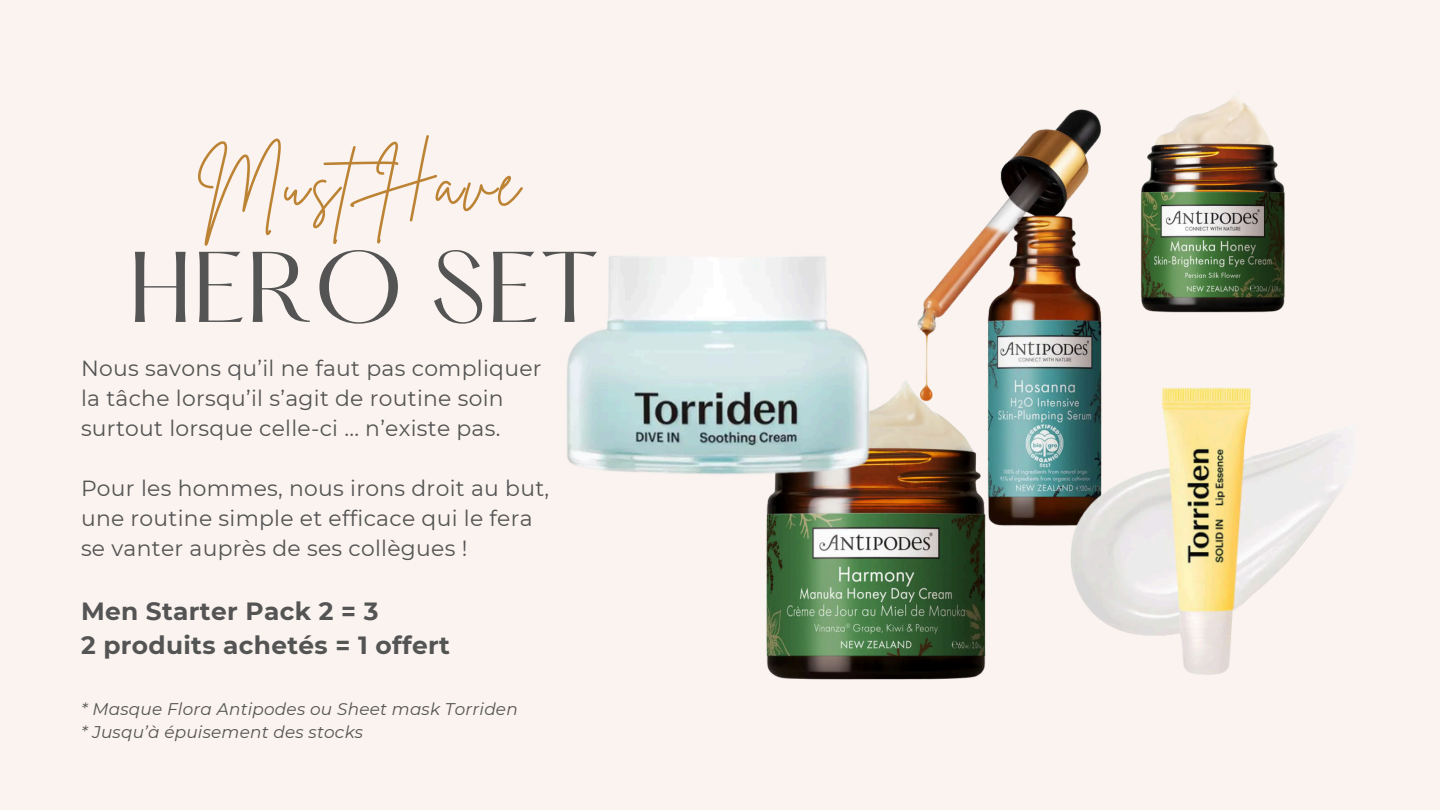
<style>
.page{position:relative;width:1440px;height:810px;background:#faf3ef}
.page>*{position:absolute;margin:0;border:0;box-sizing:border-box;transform-origin:0 0}
.t1{font:87.7px "Hatton";letter-spacing:.015em;color:#545454}
.t2{font:66.8px "Brittany Signature";letter-spacing:.045em;color:#bd8334}
.t3{font:700 24.9px/34.5px "Montserrat";letter-spacing:.015em;color:#545454}
.t4{font:21.9px/30px "Montserrat";letter-spacing:.015em;color:#545454}
.t5{font:italic 16.9px "Montserrat";letter-spacing:.015em;color:#545454}
</style>
<div class="page">
<img style="left:766px;top:563px;width:181px;height:117px">
<img style="left:939px;top:109px;width:159px;height:454px">
<img style="left:567px;top:256px;width:372px;height:330px">
<img style="left:947px;top:270px;width:395px;height:409px">
<img style="left:1098px;top:91px;width:222px;height:246px">
<p class="t2" style="left:197px;top:139px;width:324px">MustHave</p>
<p class="t1" style="left:129px;top:247px;width:471px">HERO SET</p>
<p class="t4" style="left:81px;top:353px;width:462px">Nous savons qu’il ne faut pas compliquer la tâche lorsqu’il s’agit de routine soin surtout lorsque celle-ci ... n’existe pas.</p>
<h2 class="t4" style="left:81px;top:473px;width:470px">Pour les hommes, nous irons droit au but, une routine simple et efficace qui le fera se vanter auprès de ses collègues !</h2>
<h1 class="t3" style="left:81px;top:593px;width:370px">Men Starter Pack 2 = 3<br>2 produits achetés = 1 offert</h1>
<p class="t5" style="left:81px;top:698px;width:438px">* Masque Flora Antipodes ou Sheet mask Torriden</p>
<p class="t5" style="left:81px;top:722px;width:284px">* Jusqu’à épuisement des stocks</p>
</div>
